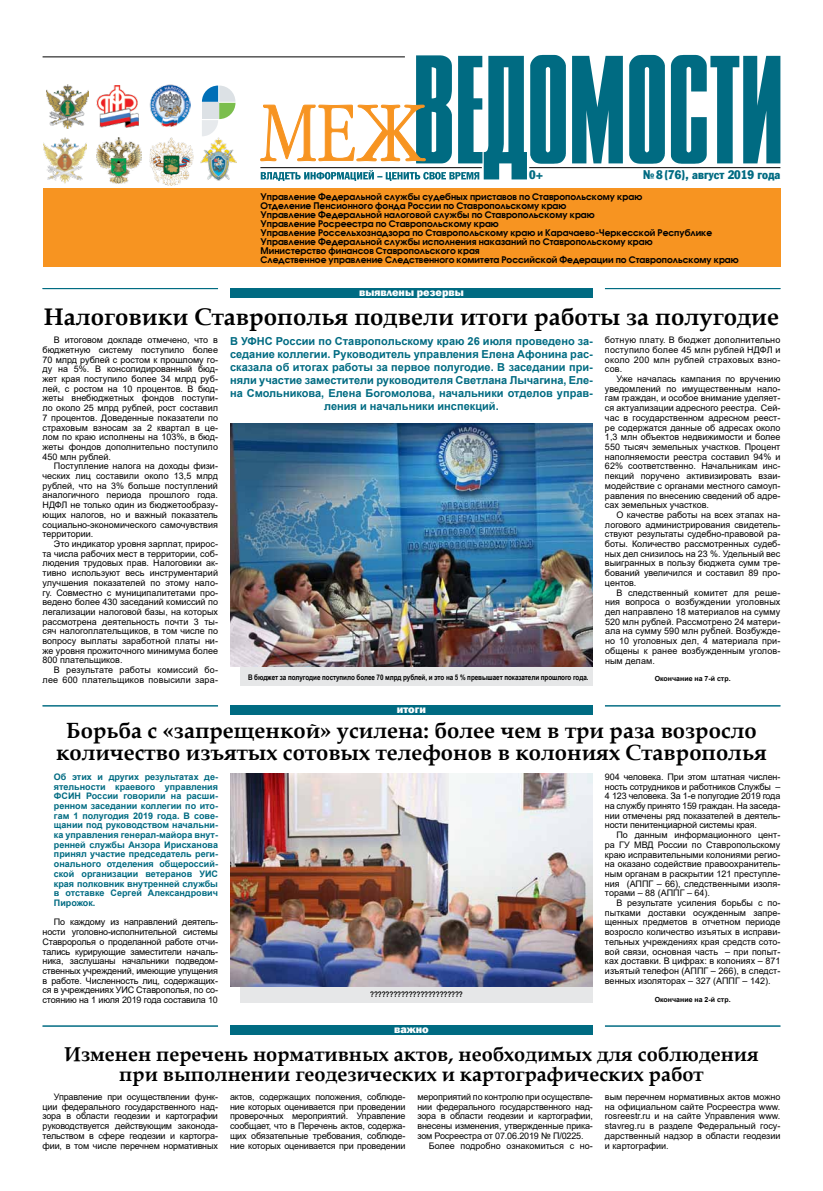
<style>
.page{position:relative;width:823px;height:1191px;background:#fff}
.page>*{position:absolute;margin:0;border:0;box-sizing:border-box;transform-origin:0 0}
.t1{font:700 24px "Book Antiqua";color:#000}
.t2{font:700 22px/22px "Book Antiqua";color:#000;text-align:center}
.t3{font:700 20px/20px "Book Antiqua";color:#000;text-align:center}
.t4{font:12.3px "Fagot Condensed";color:#006b82}
.t5{font:700 11px/13px "Arial";color:#006b82;text-align:center}
.t6{font:800 11px "Franklin Gothic";color:#fff}
.t7{font:9px/9.7px "Arial";color:#000;text-align:justify}
.t8{font:700 9px/9px "Avant Garde CTT";color:#000}
.t9{font:700 9px/9.7px "Arial";color:#006b82;text-align:justify}
.t10{font:9px/9.7px "Arial";letter-spacing:.02em;color:#000;text-align:right}
.t11{font:700 7.7px "Arial Narrow";letter-spacing:-.01em;color:#000}
.t12{font:700 7px "Arial";color:#000}
</style>
<div class="page">
<div style="left:43px;top:188px;width:737px;height:79px;background:#f79421"></div>
<svg style="left:416px;top:55px;width:364px;height:124px;fill:#006b82"></svg>
<hr style="left:529px;top:167px;width:251px;height:1px;background:#000">
<svg style="left:260px;top:104px;width:166px;height:58px"></svg>
<hr style="left:260px;top:167px;width:221px;height:1px;background:#000">
<hr style="left:43px;top:56px;width:361px;height:1px;background:#000">
<svg style="left:260px;top:170px;width:219px;height:11px"></svg>
<img style="left:97px;top:85px;width:42px;height:43px">
<img style="left:150px;top:84px;width:41px;height:42px">
<svg style="left:202px;top:86px;width:33px;height:50px"></svg>
<div style="left:202px;top:103px;width:16px;height:16px;background:#dce1e5"></div>
<img style="left:149px;top:138px;width:45px;height:47px">
<img style="left:200px;top:137px;width:36px;height:44px">
<img style="left:44px;top:138px;width:42px;height:45px">
<img style="left:47px;top:84px;width:42px;height:44px">
<img style="left:96px;top:137px;width:45px;height:47px">
<div style="left:240px;top:639px;width:352px;height:47px;background:#e6e7e8"></div>
<div style="left:240px;top:955px;width:352px;height:47px;background:#e6e7e8"></div>
<div style="left:230px;top:288px;width:362px;height:10px;background:#006b82"></div>
<div style="left:230px;top:705px;width:362px;height:10px;background:#006b82"></div>
<div style="left:230px;top:1025px;width:362px;height:10px;background:#006b82"></div>
<hr style="left:604px;top:288px;width:176px;height:1px;background:#006b82">
<hr style="left:604px;top:705px;width:176px;height:1px;background:#006b82">
<hr style="left:604px;top:1025px;width:176px;height:1px;background:#006b82">
<hr style="left:43px;top:288px;width:175px;height:1px;background:#006b82">
<hr style="left:43px;top:705px;width:175px;height:1px;background:#006b82">
<hr style="left:43px;top:1025px;width:175px;height:1px;background:#006b82">
<img style="left:230px;top:424px;width:362px;height:242px">
<img style="left:230px;top:773px;width:362px;height:213px">
<h3 class="t4" style="left:529px;top:168px;width:15px">0+</h3>
<h3 class="t4" style="left:642px;top:168px;width:139px">№8(76), август 2019 года</h3>
<p class="t8" style="left:260px;top:192px;width:479px">Управление Федеральной службы судебных приставов по Ставропольскому краю<br>Отделение Пенсионного фонда России по Ставропольскому краю<br>Управление Федеральной налоговой службы по Ставропольскому краю<br>Управление Росреестра по Ставропольскому краю<br>Управление Россельхознадзора по Ставропольскому краю и Карачаево-Черкесской Республике Управление Федеральной службы исполнения наказаний по Ставропольскому краю<br>Министерство финансов Ставропольского края<br>Следственное управление Следственного комитета Российской Федерации по Ставропольскому краю</p>
<p class="t6" style="left:359px;top:285px;width:106px">выявлены резервы</p>
<h1 class="t1" style="left:44px;top:300px;width:736px">Налоговики Ставрополья подвели итоги работы за полугодие</h1>
<p class="t5" style="left:230px;top:334px;width:364px">В УФНС России по Ставропольскому краю 26 июля проведено за&shy;седание коллегии. Руководитель управления Елена Афонина рас&shy;сказала об итогах работы за первое полугодие. В заседании при&shy;няли участие заместители руководителя Светлана Лычагина, Еле&shy;на Смольникова, Елена Богомолова, начальники отделов управ&shy;ления и начальники инспекций.</p>
<p class="t7" style="left:604px;top:335px;width:177px">ботную плату. В бюджет дополнительно поступило более 45 млн рублей НДФЛ и около 200 млн рублей страховых взно&shy;сов.</p>
<p class="t7" style="left:604px;top:374px;width:177px;text-indent:11px">Уже началась кампания по вручению уведомлений по имущественным нало&shy;гам граждан, и особое внимание уделяет&shy;ся актуализации адресного реестра. Сей&shy;час в государственном адресном реест&shy;ре содержатся данные об адресах около 1,3 млн объектов недвижимости и более 550 тысяч земельных участков. Процент наполняемости реестра составил 94% и 62% соответственно. Начальникам инс&shy;пекций поручено активизировать взаи&shy;модействие с органами местного самоуп&shy;равления по внесению сведений об адре&shy;сах земельных участков.</p>
<p class="t7" style="left:604px;top:510px;width:177px;text-indent:11px">О качестве работы на всех этапах на&shy;логового администрирования свидетель&shy;ствуют результаты судебно-правовой ра&shy;боты. Количество рассмотренных судеб&shy;ных дел снизилось на 23 %. Удельный вес выигранных в пользу бюджета сумм тре&shy;бований увеличился и составил 89 про&shy;центов.</p>
<p class="t7" style="left:604px;top:587px;width:177px;text-indent:11px">В следственный комитет для реше&shy;ния вопроса о возбуждении уголовных дел направлено 18 материалов на сумму 520 млн рублей. Рассмотрено 24 матери&shy;ала на сумму 590 млн рублей. Возбужде&shy;но 10 уголовных дел, 4 материала при&shy;общены к ранее возбужденным уголов&shy;ным делам.</p>
<p class="t7" style="left:43px;top:335px;width:177px;text-indent:11px">В итоговом докладе отмечено, что в бюджетную систему поступило более 70 млрд рублей с ростом к прошлому го&shy;ду на 5%. В консолидированный бюд&shy;жет края поступило более 34 млрд руб&shy;лей, с ростом на 10 процентов. В бюд&shy;жеты внебюджетных фондов поступи&shy;ло около 25 млрд рублей, рост составил 7 процентов. Доведенные показатели по страховым взносам за 2 квартал в це&shy;лом по краю исполнены на 103%, в бюд&shy;жеты фондов дополнительно поступило 450 млн рублей.</p>
<p class="t7" style="left:43px;top:461px;width:177px;text-indent:11px">Поступление налога на доходы физи&shy;ческих лиц составили около 13,5 млрд рублей, что на 3% больше поступлений аналогичного периода прошлого года.<br>НДФЛ не только один из бюджетообразу&shy;ющих налогов, но и важный показатель социально-экономического самочувствия территории.</p>
<p class="t7" style="left:43px;top:539px;width:177px;text-indent:11px">Это индикатор уровня зарплат, прирос&shy;та числа рабочих мест в территории, соб&shy;людения трудовых прав. Налоговики ак&shy;тивно используют весь инструментарий улучшения показателей по этому нало&shy;гу. Совместно с муниципалитетами про&shy;ведено более 430 заседаний комиссий по легализации налоговой базы, на которых рассмотрена деятельность почти 3 ты&shy;сяч налогоплательщиков, в том числе по вопросу выплаты заработной платы ни&shy;же уровня прожиточного минимума более 800 плательщиков.</p>
<p class="t10" style="left:43px;top:665px;width:177px">В результате работы комиссий бо&shy;лее 600 плательщиков повысили зара-</p>
<p class="t11" style="left:248px;top:671px;width:342px">В бюджет за полугодие поступило более 70 млрд рублей, и это на 5 % превышает показатели прошлого года.</p>
<p class="t12" style="left:654px;top:674px;width:77px">Окончание на 7-й стр.</p>
<p class="t6" style="left:397px;top:702px;width:31px">итоги</p>
<h2 class="t2" style="left:56px;top:719px;width:711px">Борьба с «запрещенкой» усилена: более чем в три раза возросло количество изъятых сотовых телефонов в колониях Ставрополья</h2>
<p class="t9" style="left:54px;top:772px;width:165px">Об этих и других результатах де&shy;ятельности краевого управления ФСИН России говорили на расши&shy;ренном заседании коллегии по ито&shy;гам 1 полугодия 2019 года. В сове&shy;щании под руководством начальни&shy;ка управления генерал-майора внут&shy;ренней службы Анзора Ирисханова принял участие председатель реги&shy;онального отделения общероссий&shy;ской организации ветеранов УИС края полковник внутренней службы в отставке Сергей Александрович Пирожок.</p>
<p class="t7" style="left:43px;top:917px;width:177px;text-indent:11px">По каждому из направлений деятель&shy;ности уголовно-исполнительной системы Ставроролья о проделанной работе отчи&shy;тались курирующие заместители началь&shy;ника, заслушаны начальники подведом&shy;ственных учреждений, имеющие упущения в работе. Численность лиц, содержащих&shy;ся в учреждениях УИС Ставрополья, по со&shy;стоянию на 1 июля 2019 года составила 10</p>
<p class="t11" style="left:370px;top:988px;width:94px">????????????????????????</p>
<p class="t6" style="left:394px;top:1022px;width:36px">важно</p>
<p class="t7" style="left:604px;top:772px;width:177px">904 человека. При этом штатная числен&shy;ность сотрудников и работников Службы – 4 123 человека. За 1-е полугодие 2019 года на службу принято 159 граждан. На заседа&shy;нии отмечены ряд показателей в деятель&shy;ности пенитенциарной системы края.</p>
<p class="t7" style="left:604px;top:830px;width:177px;text-indent:11px">По данным информационного цент&shy;ра ГУ МВД России по Ставропольскому краю исправительными колониями регио&shy;на оказано содействие правоохранитель&shy;ным органам в раскрытии 121 преступле&shy;ния (АППГ – 66), следственными изоля&shy;торами – 88 (АППГ – 64).</p>
<p class="t7" style="left:604px;top:898px;width:177px;text-indent:11px">В результате усиления борьбы с по&shy;пытками доставки осужденным запре&shy;щенных предметов в отчетном периоде возросло количество изъятых в исправи&shy;тельных учреждениях края средств сото&shy;вой связи, основная часть – при попыт&shy;ках доставки. В цифрах: в колониях – 871 изъятый телефон (АППГ – 266), в следст&shy;венных изоляторах – 327 (АППГ – 142).</p>
<p class="t12" style="left:654px;top:994px;width:77px">Окончание на 2-й стр.</p>
<h3 class="t3" style="left:64px;top:1043px;width:695px">Изменен перечень нормативных актов, необходимых для соблюдения при выполнении геодезических и картографических работ</h3>
<p class="t7" style="left:230px;top:1092px;width:177px">актов, содержащих положения, соблюде&shy;ние которых оценивается при проведении проверочных мероприятий. Управление сообщает, что в Перечень актов, содержа&shy;щих обязательные требования, соблюде&shy;ние которых оценивается при проведении</p>
<p class="t7" style="left:417px;top:1092px;width:177px">мероприятий по контролю при осуществле&shy;нии федерального государственного над&shy;зора в области геодезии и картографии, внесены изменения, утвержденные прика&shy;зом Росреестра от 07.06.2019 № П/0225.</p>
<p class="t7" style="left:43px;top:1092px;width:177px;text-indent:11px">Управление при осуществлении функ&shy;ции федерального государственного над&shy;зора в области геодезии и картографии руководствуется действующим законода&shy;тельством в сфере геодезии и картогра&shy;фии, в том числе перечнем нормативных</p>
<p class="t7" style="left:604px;top:1092px;width:177px">вым перечнем нормативных актов можно на официальном сайте Росреестра www. rosreestr.ru и на сайте Управления www. stavreg.ru в разделе Федеральный госу&shy;дарственный надзор в области геодезии и картографии.</p>
<p class="t7" style="left:428px;top:1140px;width:165px">Более подробно ознакомиться с но-</p>
</div>
